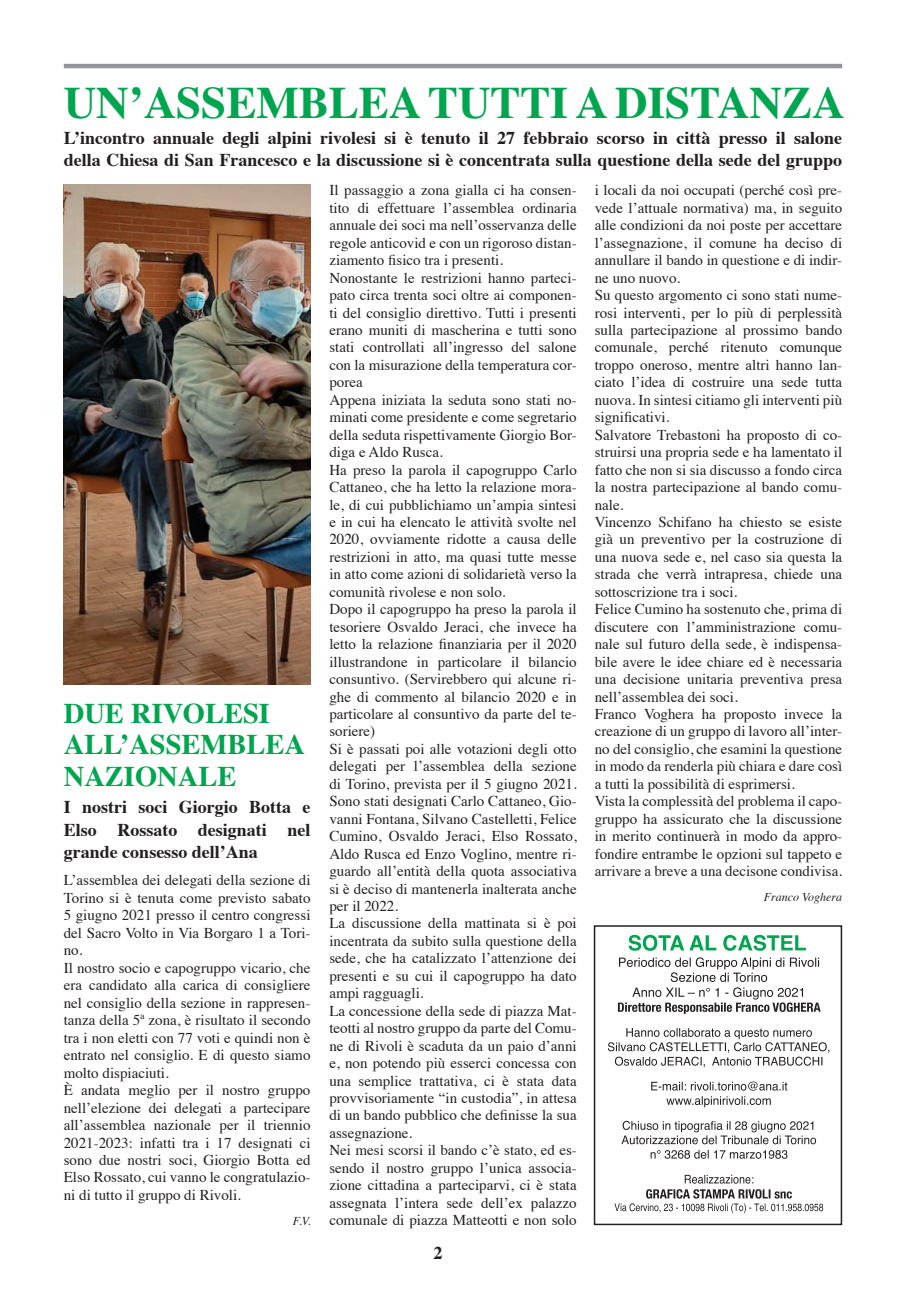
<style>
.page{position:relative;width:906px;height:1289px;background:#fff}
.page>*{position:absolute;margin:0;border:0;box-sizing:border-box;transform-origin:0 0}
.t1{font:700 45px "Times";color:#00a54f}
.t2{font:700 28.5px/31.5px "Times";color:#00a54f}
.t3{font:700 18px/22.5px "Times";color:#231f20}
.t4{font:15px/17.4px "Times";color:#231f20}
.t5{font:italic 12px "Times";color:#231f20}
</style>
<div class="page">
<hr style="left:64px;top:64px;width:778px;height:4px;background:#939598">
<div style="left:594px;top:925px;width:248px;height:300px;border:2px solid #231f20"></div>
<svg style="left:628px;top:934px;width:178px;height:16px"></svg>
<img style="left:64px;top:184px;width:246px;height:501px">
<svg style="left:614px;top:1189px;width:209px;height:24px"></svg>
<svg style="left:684px;top:1174px;width:69px;height:9px"></svg>
<svg style="left:621px;top:1120px;width:195px;height:38px"></svg>
<svg style="left:666px;top:1096px;width:105px;height:11px"></svg>
<svg style="left:651px;top:1081px;width:136px;height:9px"></svg>
<svg style="left:608px;top:1028px;width:221px;height:39px"></svg>
<svg style="left:618px;top:957px;width:202px;height:56px"></svg>
<h1 class="t1" style="left:64px;top:59px;width:782px">UN’ASSEMBLEA TUTTI A DISTANZA</h1>
<p class="t3" style="left:64px;top:124px;width:780px">L’incontro annuale degli alpini rivolesi si è tenuto il 27 febbraio scorso in città presso il salone della Chiesa di San Francesco e la discussione si è concentrata sulla questione della sede del gruppo</p>
<h2 class="t2" style="left:64px;top:694px;width:243px">DUE RIVOLESI<br>ALL’ASSEMBLEA<br>NAZIONALE</h2>
<p class="t3" style="left:64px;top:794px;width:248px;text-align:justify">I nostri soci Giorgio Botta e Elso Rossato designati nel grande consesso dell’Ana</p>
<p class="t4" style="left:64px;top:870px;width:248px">L’assemblea dei delegati della sezione di Torino si è tenuta come previsto sabato 5 giugno 2021 presso il centro congressi del Sacro Volto in Via Borgaro 1 a Tori&shy;no.<br>Il nostro socio e capogruppo vicario, che era candidato alla carica di consigliere nel consiglio della sezione in rappresen&shy;tanza della 5ª zona, è risultato il secondo tra i non eletti con 77 voti e quindi non è entrato nel consiglio. E di questo siamo molto dispiaciuti.<br>È andata meglio per il nostro gruppo nell’elezione dei delegati a partecipare all’assemblea nazionale per il triennio 2021-2023: infatti tra i 17 designati ci sono due nostri soci, Giorgio Botta ed Elso Rossato, cui vanno le congratulazio&shy;ni di tutto il gruppo di Rivoli.</p>
<p class="t5" style="left:293px;top:1210px;width:19px">F.V.</p>
<p class="t4" style="left:329px;top:180px;width:249px">Il passaggio a zona gialla ci ha consen&shy;tito di effettuare l’assemblea ordinaria annuale dei soci ma nell’osservanza delle regole anticovid e con un rigoroso distan&shy;ziamento fisico tra i presenti.<br>Nonostante le restrizioni hanno parteci&shy;pato circa trenta soci oltre ai componen&shy;ti del consiglio direttivo. Tutti i presenti erano muniti di mascherina e tutti sono stati controllati all’ingresso del salone con la misurazione della temperatura cor&shy;porea<br>Appena iniziata la seduta sono stati no&shy;minati come presidente e come segretario della seduta rispettivamente Giorgio Bor&shy;diga e Aldo Rusca.<br>Ha preso la parola il capogruppo Carlo Cattaneo, che ha letto la relazione mora&shy;le, di cui pubblichiamo un’ampia sintesi e in cui ha elencato le attività svolte nel 2020, ovviamente ridotte a causa delle restrizioni in atto, ma quasi tutte messe in atto come azioni di solidarietà verso la comunità rivolese e non solo.<br>Dopo il capogruppo ha preso la parola il tesoriere Osvaldo Jeraci, che invece ha letto la relazione finanziaria per il 2020 illustrandone in particolare il bilancio consuntivo. (Servirebbero qui alcune ri&shy;ghe di commento al bilancio 2020 e in particolare al consuntivo da parte del te&shy;soriere)<br>Si è passati poi alle votazioni degli otto delegati per l’assemblea della sezione di Torino, prevista per il 5 giugno 2021.<br>Sono stati designati Carlo Cattaneo, Gio&shy;vanni Fontana, Silvano Castelletti, Felice Cumino, Osvaldo Jeraci, Elso Rossato, Aldo Rusca ed Enzo Voglino, mentre ri&shy;guardo all’entità della quota associativa si è deciso di mantenerla inalterata anche per il 2022.<br>La discussione della mattinata si è poi incentrata da subito sulla questione della sede, che ha catalizzato l’attenzione dei presenti e su cui il capogruppo ha dato ampi ragguagli.<br>La concessione della sede di piazza Mat&shy;teotti al nostro gruppo da parte del Comu&shy;ne di Rivoli è scaduta da un paio d’anni e, non potendo più esserci concessa con una semplice trattativa, ci è stata data provvisoriamente “in custodia”, in attesa di un bando pubblico che definisse la sua assegnazione.<br>Nei mesi scorsi il bando c’è stato, ed es&shy;sendo il nostro gruppo l’unica associa&shy;zione cittadina a parteciparvi, ci è stata assegnata l’intera sede dell’ex palazzo comunale di piazza Matteotti e non solo</p>
<p class="t4" style="left:595px;top:180px;width:249px">i locali da noi occupati (perché così pre&shy;vede l’attuale normativa) ma, in seguito alle condizioni da noi poste per accettare l’assegnazione, il comune ha deciso di annullare il bando in questione e di indir&shy;ne uno nuovo.<br>Su questo argomento ci sono stati nume&shy;rosi interventi, per lo più di perplessità sulla partecipazione al prossimo bando comunale, perché ritenuto comunque troppo oneroso, mentre altri hanno lan&shy;ciato l’idea di costruire una sede tutta nuova. In sintesi citiamo gli interventi più significativi.<br>Salvatore Trebastoni ha proposto di co&shy;struirsi una propria sede e ha lamentato il fatto che non si sia discusso a fondo circa la nostra partecipazione al bando comu&shy;nale.<br>Vincenzo Schifano ha chiesto se esiste già un preventivo per la costruzione di una nuova sede e, nel caso sia questa la strada che verrà intrapresa, chiede una sottoscrizione tra i soci.<br>Felice Cumino ha sostenuto che, prima di discutere con l’amministrazione comu&shy;nale sul futuro della sede, è indispensa&shy;bile avere le idee chiare ed è necessaria una decisione unitaria preventiva presa nell’assemblea dei soci.<br>Franco Voghera ha proposto invece la creazione di un gruppo di lavoro all’inter&shy;no del consiglio, che esamini la questione in modo da renderla più chiara e dare così a tutti la possibilità di esprimersi.<br>Vista la complessità del problema il capo&shy;gruppo ha assicurato che la discussione in merito continuerà in modo da appro&shy;fondire entrambe le opzioni sul tappeto e arrivare a breve a una decisone condivisa.</p>
<p class="t5" style="left:764px;top:886px;width:80px">Franco Voghera</p>
<p class="t3" style="left:433px;top:1239px;width:10px">2</p>
</div>
